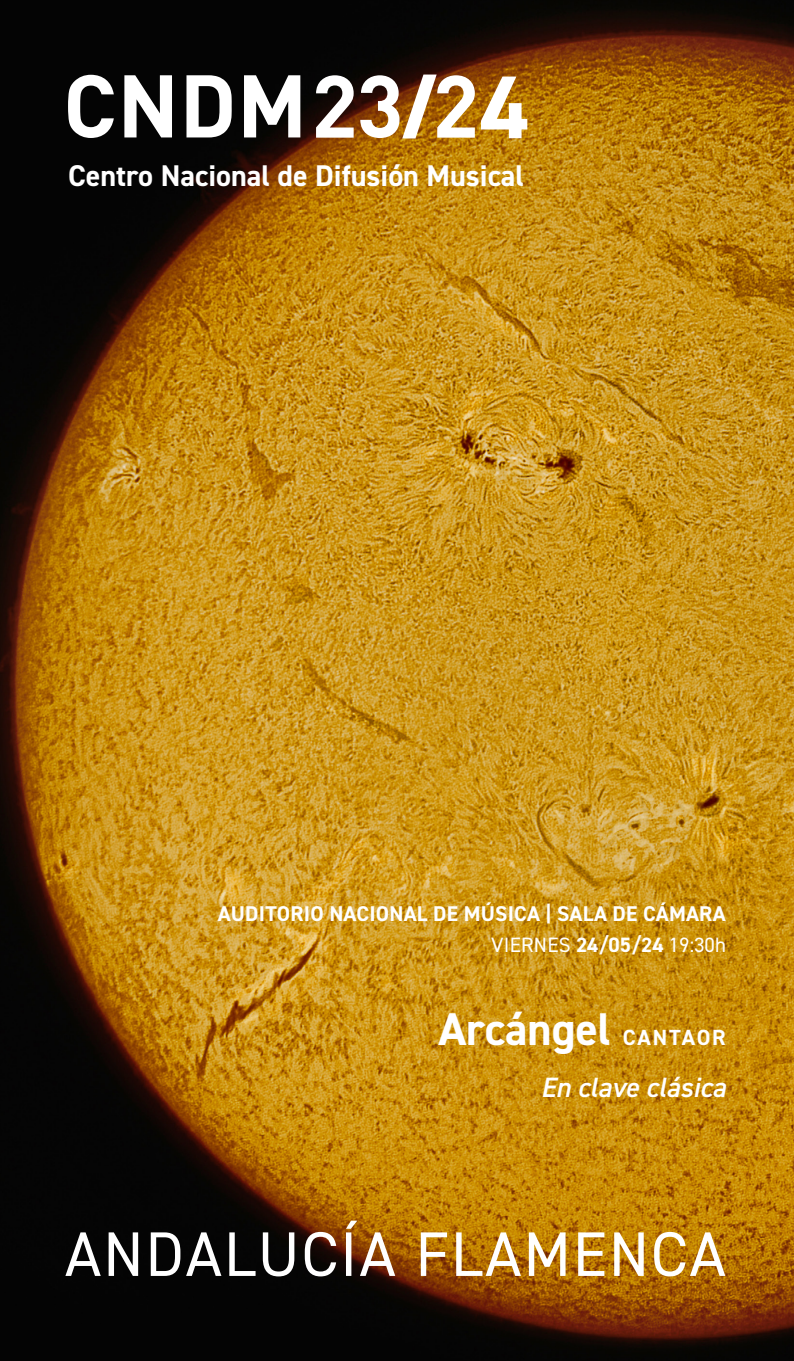
<style>
.page{position:relative;width:794px;height:1361px;background:#fff}
.page>*{position:absolute;margin:0;border:0;box-sizing:border-box;transform-origin:0 0}
.t1{font:63px "DIN2014";letter-spacing:.03em;color:#fff}
.t2{font:700 46px "DIN2014";color:#fff}
.t3{font:700 30px "DIN2014";color:#fff}
.t4{font:italic 600 28px "DIN2014";color:#fff}
.t5{font:700 21.4px "DIN2014";letter-spacing:.01em;color:#fff}
.t6{font:20.8px "DIN2014";letter-spacing:.01em;color:#fff}
.s1{font-weight:700}
.s2{font-size:22px}
</style>
<div class="page">
<img style="left:0;top:0;width:794px;height:1361px">
<svg style="left:68px;top:75px;width:46px;height:63px"></svg>
<svg style="left:124px;top:75px;width:48px;height:62px"></svg>
<svg style="left:186px;top:75px;width:46px;height:62px"></svg>
<svg style="left:244px;top:75px;width:56px;height:62px"></svg>
<svg style="left:316px;top:75px;width:38px;height:63px"></svg>
<svg style="left:360px;top:75px;width:115px;height:63px"></svg>
<svg style="left:481px;top:77px;width:46px;height:61px"></svg>
<h3 class="t3" style="left:68px;top:156px;width:457px">Centro Nacional de Difusión Musical</h3>
<p class="t5" style="left:218px;top:899px;width:509px">AUDITORIO NACIONAL DE MÚSICA | SALA DE CÁMARA</p>
<p class="t6" style="left:491px;top:931px;width:236px">VIERNES <span class="s1">24/05/24</span> 19:30h</p>
<h2 class="t2" style="left:438px;top:998px;width:289px">Arcángel <span class="s2">CANTAOR</span></h2>
<h3 class="t4" style="left:541px;top:1068px;width:187px">En clave clásica</h3>
<h1 class="t1" style="left:65px;top:1215px;width:662px">ANDALUCÍA FLAMENCA</h1>
</div>
